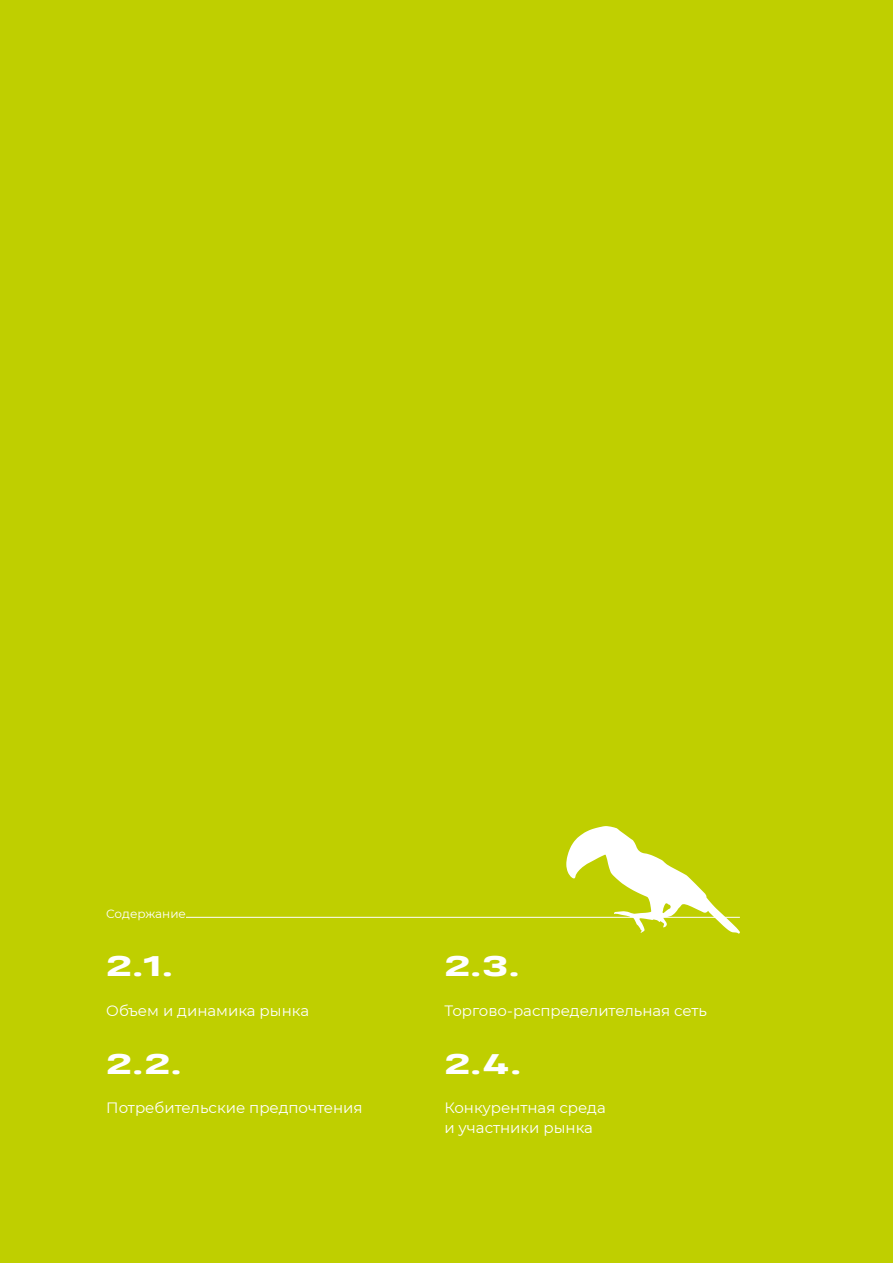
<style>
.page{position:relative;width:893px;height:1263px;background:#bfcf00}
.page>*{position:absolute;margin:0;border:0;box-sizing:border-box;transform-origin:0 0}
.t1{font:800 27px "Heading Pro Ultra Wide";color:#fff}
.t2{font:15px/19.5px "Montserrat";color:#fff}
.t3{font:12px "Montserrat";color:#fff}
</style>
<div class="page">
<hr style="left:186px;top:917px;width:554px;height:1px;background:#fff">
<svg style="left:566px;top:826px;width:174px;height:108px"></svg>
<p class="t3" style="left:106px;top:905px;width:81px">Содержание</p>
<h1 class="t1" style="left:106px;top:949px;width:69px">2.1.</h1>
<h1 class="t1" style="left:444px;top:949px;width:78px">2.3.</h1>
<p class="t2" style="left:106px;top:1000px;width:204px">Объем и динамика рынка</p>
<p class="t2" style="left:444px;top:1000px;width:264px">Торгово-распределительная сеть</p>
<h1 class="t1" style="left:106px;top:1046px;width:78px">2.2.</h1>
<h1 class="t1" style="left:444px;top:1046px;width:80px">2.4.</h1>
<p class="t2" style="left:106px;top:1098px;width:258px">Потребительские предпочтения</p>
<p class="t2" style="left:444px;top:1098px;width:163px">Конкурентная среда и участники рынка</p>
</div>
